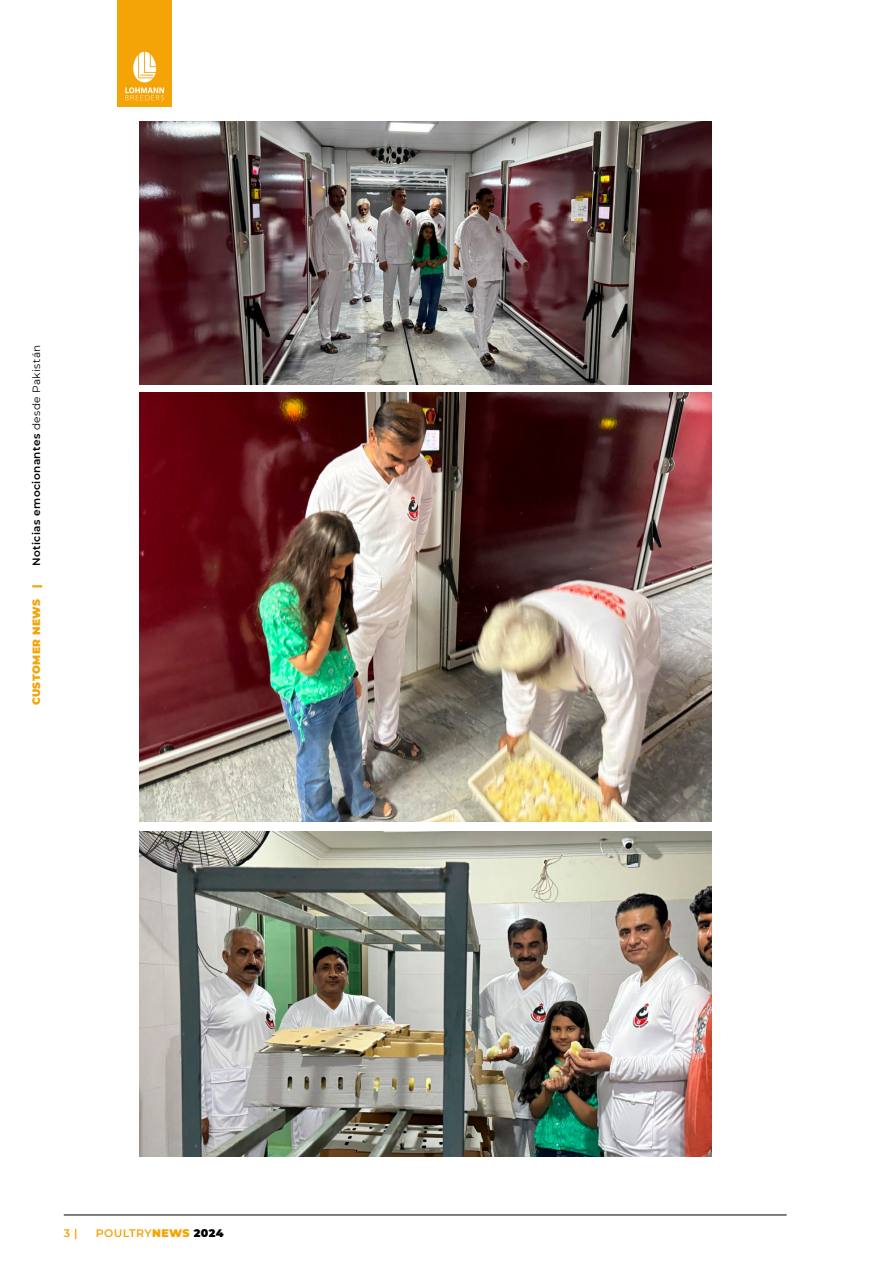
<style>
.page{position:relative;width:893px;height:1263px;background:#fff}
.page>*{position:absolute;margin:0;border:0;box-sizing:border-box;transform-origin:0 0}
.t1{font:600 10.95px "Montserrat";letter-spacing:.04em;color:#f5a407}
.t2{font:600 10.5px "Montserrat";letter-spacing:.04em;color:#000}
.t3{font:900 10.5px "Montserrat";letter-spacing:.035em;color:#f5a407}
.s1{font-weight:400}
.s2{font-weight:900}
.s3{font-weight:900;color:#000}
</style>
<div class="page">
<img style="left:139px;top:122px;width:572px;height:262px">
<img style="left:139px;top:393px;width:572px;height:429px">
<img style="left:139px;top:831px;width:572px;height:326px">
<hr style="left:64px;top:1215px;width:723px;height:1px;background:#000">
<div style="left:118px;top:0;width:54px;height:106px;background:#f5a407"></div>
<svg style="left:125px;top:52px;width:39px;height:48px"></svg>
<p class="t2" style="left:29px;top:566px;width:223px;rotate:-90deg">Noticias emocionantes <span class="s1">desde Pakistán</span></p>
<p class="t3" style="left:28px;top:705px;width:122px;rotate:-90deg">CUSTOMER NEWS |</p>
<p class="t1" style="left:64px;top:1225px;width:15px">3 |</p>
<p class="t1" style="left:96px;top:1225px;width:130px">POULTRY<span class="s2">NEWS</span> <span class="s3">2024</span></p>
</div>
